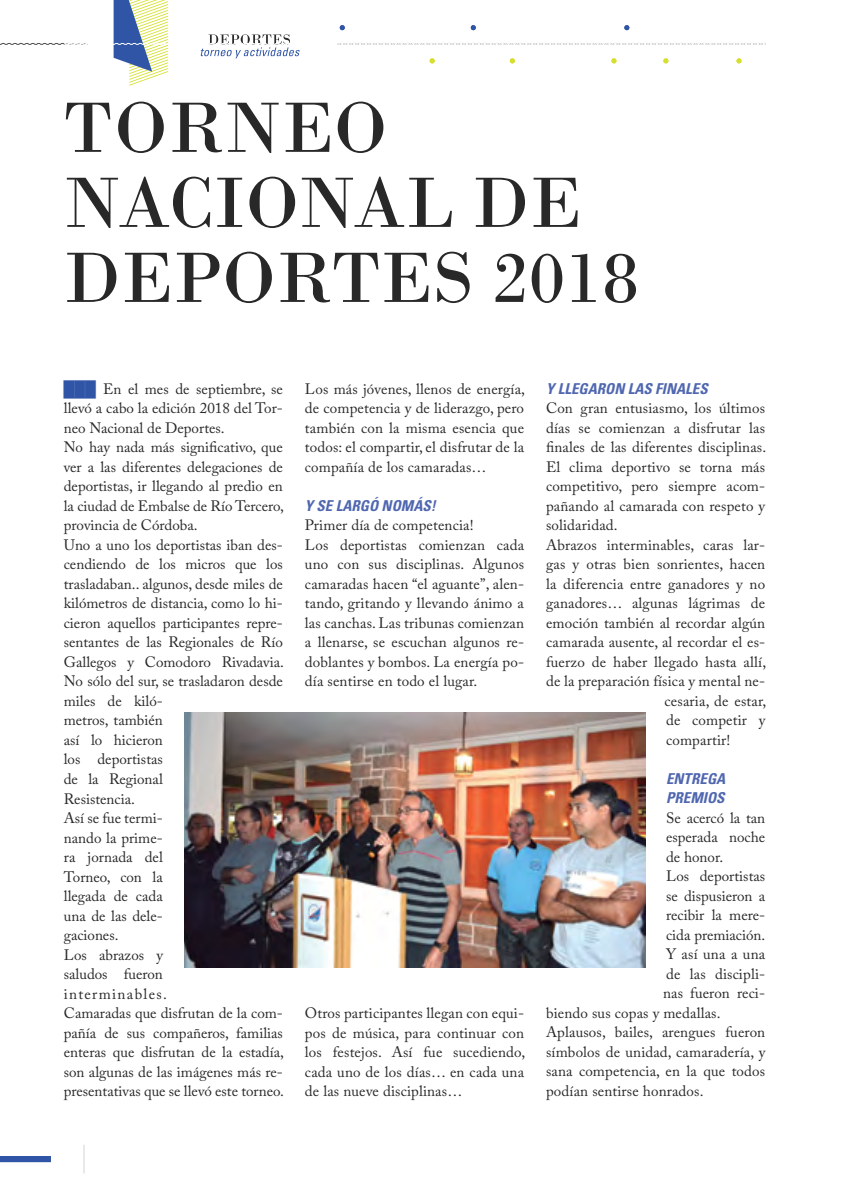
<style>
.page{position:relative;width:851px;height:1191px;background:#fff}
.page>*{position:absolute;margin:0;border:0;box-sizing:border-box;transform-origin:0 0}
.t1{font:75px/75px "Bodoni";color:#292829}
.t2{font:15px/19.5px "Adobe Caslon Pro";letter-spacing:.01em;color:#292829}
.t3{font:italic 700 condensed 15px/19.5px "Univers LT Std";color:#5067b0}
.s1{font-family:"Arial";font-weight:700;font-style:italic;color:#3155a6}
</style>
<div class="page">
<svg style="left:0;top:0;width:763px;height:86px"></svg>
<svg style="left:84px;top:1145px;width:1px;height:28px"></svg>
<div style="left:0;top:1156px;width:51px;height:6px;background:#3155a6"></div>
<img style="left:184px;top:712px;width:461px;height:255px">
<h1 class="t1" style="left:64px;top:90px;width:576px">TORNEO<br>NACIONAL DE<br>DEPORTES 2018</h1>
<p class="t2" style="left:64px;top:379px;width:222px"><span class="s1">███</span> En el mes de septiembre, se llevó a cabo la edición 2018 del Tor&shy;neo Nacional de Deportes.<br>No hay nada más significativo, que ver a las diferentes delegaciones de deportistas, ir llegando al predio en la ciudad de Embalse de Río Tercero, provincia de Córdoba.<br>Uno a uno los deportistas iban des&shy;cendiendo de los micros que los trasladaban.. algunos, desde miles de kilómetros de distancia, como lo hi&shy;cieron aquellos participantes repre&shy;sentantes de las Regionales de Río<br>Gallegos y Comodoro Rivadavia.<br>No sólo del sur, se trasladaron desde miles de kiló-<br>metros, también<br>así lo hicieron<br>los deportistas<br>de la Regional<br>Resistencia.<br>Así se fue termi-<br>nando la prime-<br>ra jornada del<br>Torneo, con la<br>llegada de cada<br>una de las dele-<br>gaciones.<br>Los abrazos y<br>saludos fueron<br>interminables.<br>Camaradas que disfrutan de la com&shy;pañía de sus compañeros, familias enteras que disfrutan de la estadía, son algunas de las imágenes más re&shy;presentativas que se llevó este torneo.</p>
<p class="t2" style="left:305px;top:379px;width:222px;text-align:justify">Los más jóvenes, llenos de energía, de competencia y de liderazgo, pero también con la misma esencia que todos: el compartir, el disfrutar de la compañía de los camaradas…</p>
<p class="t3" style="left:305px;top:496px;width:48px">Y SE LARGÓ</p>
<p class="t3" style="left:381px;top:496px;width:56px">NOMÁS!</p>
<p class="t2" style="left:305px;top:515px;width:221px">Primer día de competencia!<br>Los deportistas comienzan cada uno con sus disciplinas. Algunos camaradas hacen “el aguante”, alen&shy;tando, gritando y llevando ánimo a las canchas. Las tribunas comienzan a llenarse, se escuchan algunos re&shy;doblantes y bombos. La energía po&shy;día sentirse en todo el lugar.</p>
<p class="t2" style="left:305px;top:1003px;width:222px;text-align:justify">Otros participantes llegan con equi&shy;pos de música, para continuar con los festejos. Así fue sucediendo, cada uno de los días… en cada una de las nueve disciplinas…</p>
<p class="t3" style="left:546px;top:379px;width:35px">Y LLEGARON</p>
<p class="t3" style="left:627px;top:379px;width:36px">LAS FINA</p>
<p class="t3" style="left:685px;top:379px;width:16px">LES</p>
<p class="t2" style="left:546px;top:398px;width:220px">Con gran entusiasmo, los últimos</p>
<p class="t2" style="left:546px;top:418px;width:220px">días se comienzan a disfrutar las</p>
<p class="t2" style="left:546px;top:437px;width:222px">finales de las diferentes disciplinas.</p>
<p class="t2" style="left:546px;top:457px;width:220px">El clima deportivo se torna más</p>
<p class="t2" style="left:546px;top:476px;width:221px">competitivo, pero siempre acom-</p>
<p class="t2" style="left:546px;top:496px;width:220px">pañando al camarada con respeto y</p>
<p class="t2" style="left:546px;top:515px;width:73px">solidaridad.</p>
<p class="t2" style="left:546px;top:535px;width:221px">Abrazos interminables, caras lar-</p>
<p class="t2" style="left:546px;top:554px;width:221px">gas y otras bien sonrientes, hacen</p>
<p class="t2" style="left:546px;top:574px;width:220px">la diferencia entre ganadores y no</p>
<p class="t2" style="left:546px;top:593px;width:220px">ganadores… algunas lágrimas de</p>
<p class="t2" style="left:546px;top:613px;width:221px">emoción también al recordar algún</p>
<p class="t2" style="left:546px;top:632px;width:221px">camarada ausente, al recordar el es-</p>
<p class="t2" style="left:546px;top:652px;width:222px">fuerzo de haber llegado hasta allí,</p>
<p class="t2" style="left:546px;top:671px;width:221px">de la preparación física y mental ne-</p>
<p class="t2" style="left:664px;top:691px;width:103px">cesaria, de estar,</p>
<p class="t2" style="left:666px;top:710px;width:101px">de competir y</p>
<p class="t2" style="left:666px;top:730px;width:66px">compartir!</p>
<p class="t3" style="left:666px;top:769px;width:46px">EN TREGA<br>PREMIOS</p>
<p class="t2" style="left:666px;top:808px;width:101px">Se acercó la tan</p>
<p class="t2" style="left:666px;top:827px;width:100px">esperada noche</p>
<p class="t2" style="left:666px;top:847px;width:58px">de honor.</p>
<p class="t2" style="left:666px;top:866px;width:100px">Los deportistas</p>
<p class="t2" style="left:666px;top:886px;width:100px">se dispusieron a</p>
<p class="t2" style="left:666px;top:905px;width:100px">recibir la mere-</p>
<p class="t2" style="left:666px;top:925px;width:101px">cida premiación.</p>
<p class="t2" style="left:666px;top:944px;width:100px">Y así una a una</p>
<p class="t2" style="left:666px;top:964px;width:101px">de las discipli-</p>
<p class="t2" style="left:663px;top:983px;width:103px">nas fueron reci-</p>
<p class="t2" style="left:546px;top:1003px;width:176px">biendo sus copas y medallas.</p>
<p class="t2" style="left:546px;top:1022px;width:221px">Aplausos, bailes, arengues fueron</p>
<p class="t2" style="left:546px;top:1042px;width:221px">símbolos de unidad, camaradería, y</p>
<p class="t2" style="left:546px;top:1061px;width:221px">sana competencia, en la que todos</p>
<p class="t2" style="left:546px;top:1081px;width:159px">podían sentirse honrados.</p>
</div>
